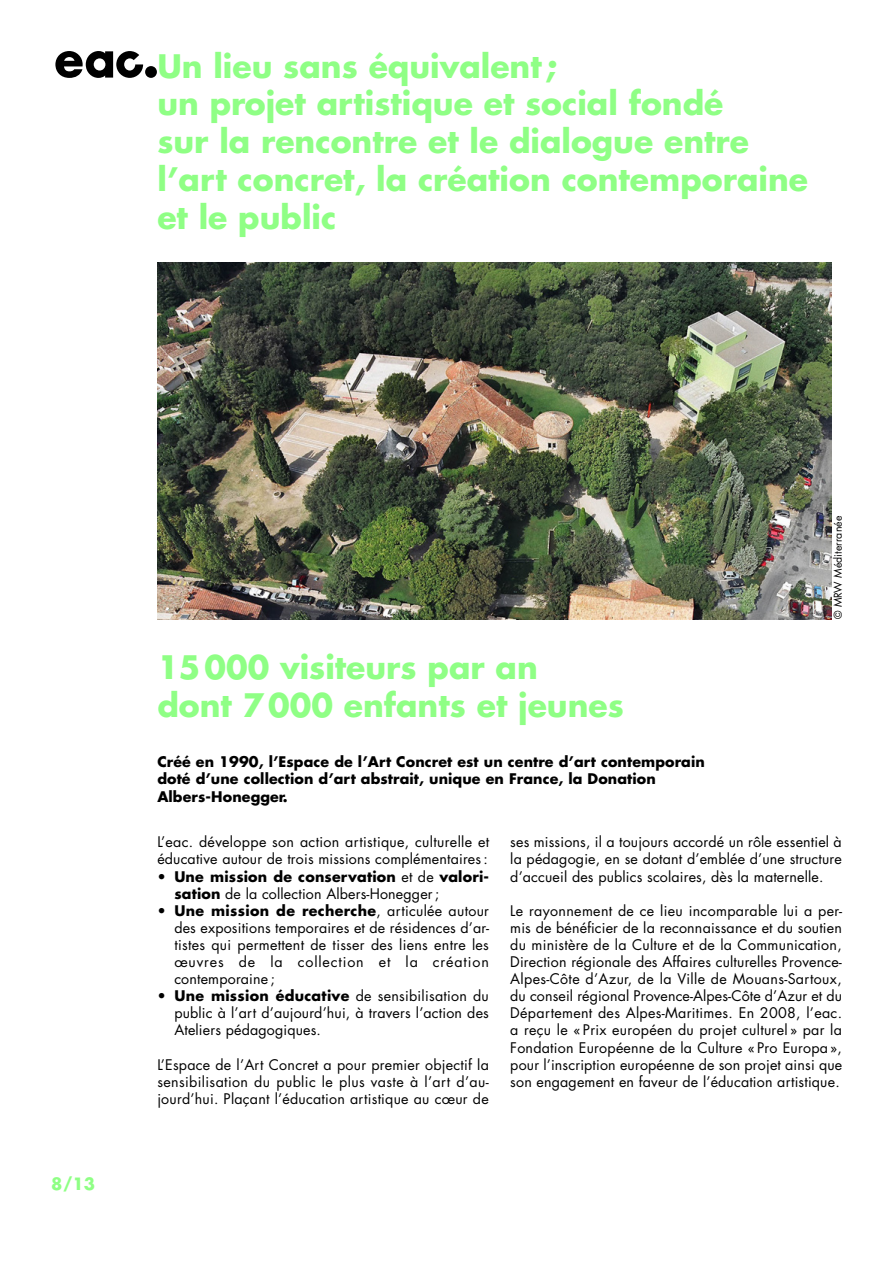
<style>
.page{position:relative;width:893px;height:1263px;background:#fff}
.page>*{position:absolute;margin:0;border:0;box-sizing:border-box;transform-origin:0 0}
.t1{font:31.5px/37.8px "Futura Amandiers Bold";color:#8fff85}
.t2{font:16.5px "Futura Amandiers Bold";color:#8fff85}
.t3{font:14.25px/17.1px "Futura Amandiers";letter-spacing:.01em;color:#000;text-align:justify}
.t4{font:14.25px/17.1px "Futura Amandiers Bold";letter-spacing:.005em;color:#000}
.t5{font:10.5px "Futura Amandiers";letter-spacing:.005em;color:#000}
.s1{font-family:"Futura Amandiers"}
.s2{font-family:"Futura Amandiers Bold"}
</style>
<div class="page">
<div style="left:145px;top:66px;width:12px;height:12px;background:#000;border-radius:50%"></div>
<svg style="left:55px;top:51px;width:88px;height:27px"></svg>
<img style="left:157px;top:262px;width:674px;height:357px">
<h1 class="t1" style="left:157px;top:46px;width:652px">Un lieu sans équivalent;<br>un projet artistique et social fondé<br>sur la rencontre et le dialogue entre l’art concret, la création contemporaine et le public</h1>
<p class="t2" style="left:51px;top:1173px;width:46px">8/13</p>
<h1 class="t1" style="left:157px;top:648px;width:468px">15000 visiteurs par an<br>dont 7000 enfants et jeunes</h1>
<p class="t4" style="left:157px;top:753px;width:549px">Créé en 1990, l’Espace de l’Art Concret est un centre d’art contemporain doté d’une collection d’art abstrait, unique en France, la Donation<br>Albers-Honegger.</p>
<p class="t5" style="left:831px;top:619px;width:105px;rotate:-90deg">© MRW Méditerranée</p>
<p class="t3" style="left:157px;top:834px;width:333px">L’eac. développe son action artistique, culturelle et éducative autour de trois missions complémentaires:</p>
<p class="t4" style="left:157px;top:867px;width:333px"><span class="s1">•</span> Une mission de conservation <span class="s1">et de</span> valori‑</p>
<p class="t3" style="left:174px;top:885px;width:266px"><span class="s2">sation</span> de la collection Albers-Honegger;</p>
<p class="t4" style="left:157px;top:902px;width:333px"><span class="s1">•</span> Une mission de recherche<span class="s1">, articulée autour</span></p>
<p class="t3" style="left:174px;top:919px;width:316px">des expositions temporaires et de résidences d’ar&shy;tistes qui permettent de tisser des liens entre les œuvres de la collection et la création contemporaine ;</p>
<p class="t3" style="left:174px;top:987px;width:316px;text-indent:-17px">• <span class="s2">Une mission éducative</span> de sensibilisation du public à l’art d’aujourd’hui, à travers l’action des Ateliers pédagogiques.</p>
<p class="t3" style="left:157px;top:1056px;width:333px">L’Espace de l’Art Concret a pour premier objectif la sensibilisation du public le plus vaste à l’art d’au&shy;jourd’hui. Plaçant l’éducation artistique au cœur de</p>
<p class="t3" style="left:510px;top:834px;width:333px">ses missions, il a toujours accordé un rôle essentiel à la pédagogie, en se dotant d’emblée d’une structure d’accueil des publics scolaires, dès la maternelle.</p>
<p class="t3" style="left:510px;top:902px;width:333px">Le rayonnement de ce lieu incomparable lui a per&shy;mis de bénéficier de la reconnaissance et du soutien du ministère de la Culture et de la Communication, Direction régionale des Affaires culturelles Provence-Alpes-Côte d’Azur, de la Ville de Mouans-Sartoux, du conseil régional Provence-Alpes-Côte d’Azur et du Département des Alpes-Maritimes. En 2008, l’eac. a reçu le « Prix européen du projet culturel » par la Fondation Européenne de la Culture « Pro Europa », pour l’inscription européenne de son projet ainsi que son engagement en faveur de l’éducation artistique.</p>
</div>
